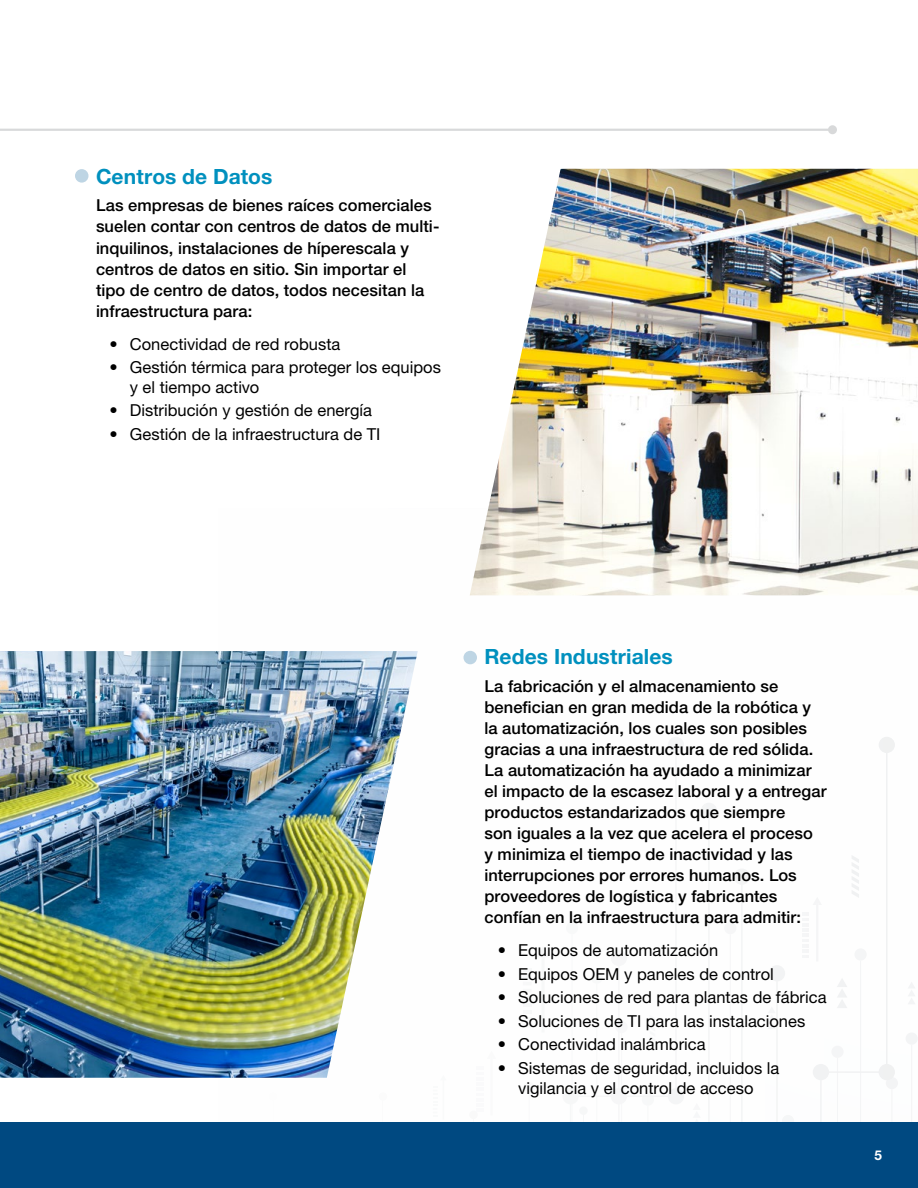
<style>
.page{position:relative;width:918px;height:1188px;background:#fff}
.page>*{position:absolute;margin:0;border:0;box-sizing:border-box;transform-origin:0 0}
.t1{font:700 21px "Helvetica Neue LT Std";letter-spacing:.005em;color:#0090be}
.t2{font:500 16.5px/21px "Helvetica Neue LT Std";letter-spacing:.005em;color:#000}
.t3{font:16.5px/19.5px "Helvetica Neue LT Std";color:#000}
.t4{font:700 13.5px "Helvetica Neue LT Std";color:#fff}
</style>
<div class="page">
<div style="left:379px;top:1092px;width:8px;height:9px;background:#fbfbfb;border-radius:50%"></div>
<div style="left:469px;top:1111px;width:9px;height:8px;background:#f9f9f9;border-radius:50%"></div>
<hr style="left:443px;top:1079px;width:1px;height:41px;background:#929aa0">
<div style="left:701px;top:803px;width:16px;height:16px;background:#f3f4f5;border-radius:50%"></div>
<div style="left:668px;top:737px;width:16px;height:16px;background:#f4f5f6;border-radius:50%"></div>
<div style="left:879px;top:737px;width:16px;height:16px;background:#f0f1f1;border-radius:50%"></div>
<svg style="left:734px;top:753px;width:183px;height:369px"></svg>
<div style="left:0;top:1122px;width:918px;height:66px;background:#004981"></div>
<img style="left:470px;top:169px;width:448px;height:426px">
<img style="left:0;top:651px;width:418px;height:427px">
<hr style="left:0;top:129px;width:832px;height:2px;background:#b1b4b6">
<div style="left:828px;top:125px;width:9px;height:9px;background:#d8d9da;border-radius:50%"></div>
<div style="left:75px;top:169px;width:13px;height:14px;background:#bed5e4;border-radius:50%"></div>
<div style="left:464px;top:651px;width:13px;height:13px;background:#bed5e4;border-radius:50%"></div>
<p class="t1" style="left:96px;top:163px;width:178px">Centros de Datos</p>
<p class="t2" style="left:96px;top:195px;width:345px">Las empresas de bienes raíces comerciales suelen contar con centros de datos de multi&shy;inquilinos, instalaciones de híperescala y centros de datos en sitio. Sin importar el tipo de centro de datos, todos necesitan la infraestructura para:</p>
<p class="t3" style="left:109px;top:334px;width:232px">• Conectividad de red robusta</p>
<p class="t3" style="left:130px;top:357px;width:313px;text-indent:-20px">• Gestión térmica para proteger los equipos y el tiempo activo</p>
<p class="t3" style="left:109px;top:400px;width:264px">• Distribución y gestión de energía</p>
<p class="t3" style="left:109px;top:424px;width:273px">• Gestión de la infraestructura de TI</p>
<p class="t1" style="left:484px;top:644px;width:190px">Redes Industriales</p>
<p class="t2" style="left:484px;top:676px;width:344px">La fabricación y el almacenamiento se benefician en gran medida de la robótica y la automatización, los cuales son posibles gracias a una infraestructura de red sólida.<br>La automatización ha ayudado a minimizar el impacto de la escasez laboral y a entregar productos estandarizados que siempre<br>son iguales a la vez que acelera el proceso<br>y minimiza el tiempo de inactividad y las interrupciones por errores humanos. Los proveedores de logística y fabricantes confían en la infraestructura para admitir:</p>
<p class="t3" style="left:498px;top:940px;width:222px">• Equipos de automatización</p>
<p class="t3" style="left:498px;top:964px;width:277px">• Equipos OEM y paneles de control</p>
<p class="t3" style="left:498px;top:988px;width:330px">• Soluciones de red para plantas de fábrica</p>
<p class="t3" style="left:498px;top:1011px;width:309px">• Soluciones de TI para las instalaciones</p>
<p class="t3" style="left:498px;top:1035px;width:209px">• Conectividad inalámbrica</p>
<p class="t3" style="left:498px;top:1058px;width:283px;text-align:center">• Sistemas de seguridad, incluidos la vigilancia y el control de acceso</p>
<p class="t4" style="left:874px;top:1147px;width:9px">5</p>
</div>
